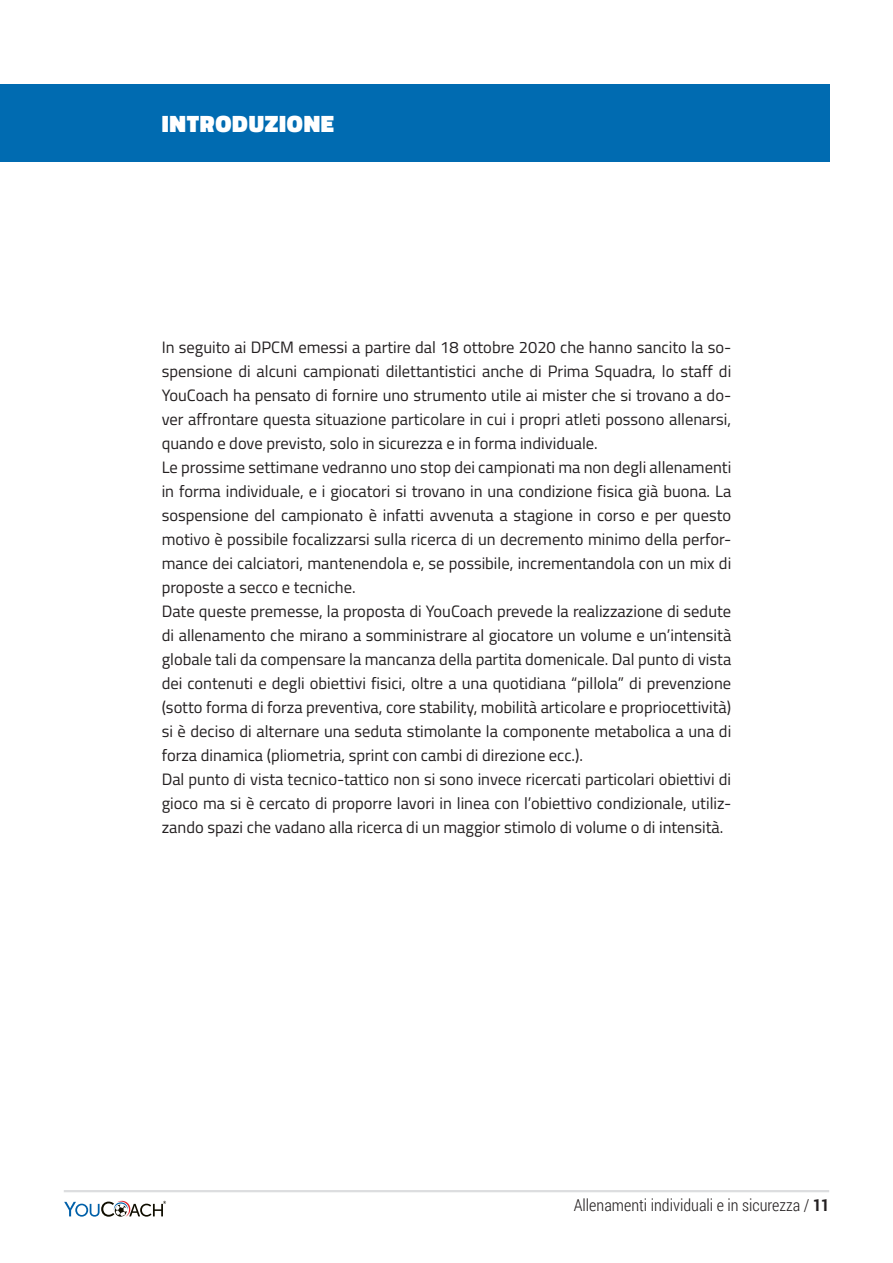
<style>
.page{position:relative;width:893px;height:1263px;background:#fff}
.page>*{position:absolute;margin:0;border:0;box-sizing:border-box;transform-origin:0 0}
.t1{font:900 24px "Titillium Web";letter-spacing:.03em;color:#fff}
.t2{font:16.5px/24px "Titillium Web";color:#231f20;text-align:justify}
.t3{font:300 16.5px "Roboto Condensed";color:#231f20}
.s1{font-weight:700}
</style>
<div class="page">
<hr style="left:64px;top:1190px;width:765px;height:2px;background:#dcdddf">
<svg style="left:64px;top:1201px;width:102px;height:16px"></svg>
<div style="left:0;top:85px;width:829px;height:77px;background:#006bb1"></div>
<p class="t1" style="left:162px;top:106px;width:174px">INTRODUZIONE</p>
<p class="t2" style="left:162px;top:335px;width:571px">In seguito ai DPCM emessi a partire dal 18 ottobre 2020 che hanno sancito la so&shy;spensione di alcuni campionati dilettantistici anche di Prima Squadra, lo staff di YouCoach ha pensato di fornire uno strumento utile ai mister che si trovano a do&shy;ver affrontare questa situazione particolare in cui i propri atleti possono allenarsi, quando e dove previsto, solo in sicurezza e in forma individuale.</p>
<p class="t2" style="left:162px;top:455px;width:571px">Le prossime settimane vedranno uno stop dei campionati ma non degli allenamenti in forma individuale, e i giocatori si trovano in una condizione fisica già buona. La sospensione del campionato è infatti avvenuta a stagione in corso e per questo motivo è possibile focalizzarsi sulla ricerca di un decremento minimo della perfor&shy;mance dei calciatori, mantenendola e, se possibile, incrementandola con un mix di proposte a secco e tecniche.</p>
<p class="t2" style="left:162px;top:599px;width:571px">Date queste premesse, la proposta di YouCoach prevede la realizzazione di sedute di allenamento che mirano a somministrare al giocatore un volume e un’intensità globale tali da compensare la mancanza della partita domenicale. Dal punto di vista dei contenuti e degli obiettivi fisici, oltre a una quotidiana “pillola” di prevenzione (sotto forma di forza preventiva, core stability, mobilità articolare e propriocettività) si è deciso di alternare una seduta stimolante la componente metabolica a una di forza dinamica (pliometria, sprint con cambi di direzione ecc.).</p>
<p class="t2" style="left:162px;top:767px;width:571px">Dal punto di vista tecnico-tattico non si sono invece ricercati particolari obiettivi di gioco ma si è cercato di proporre lavori in linea con l’obiettivo condizionale, utiliz&shy;zando spazi che vadano alla ricerca di un maggior stimolo di volume o di intensità.</p>
<p class="t3" style="left:574px;top:1194px;width:257px">Allenamenti individuali e in sicurezza / <span class="s1">11</span></p>
</div>
